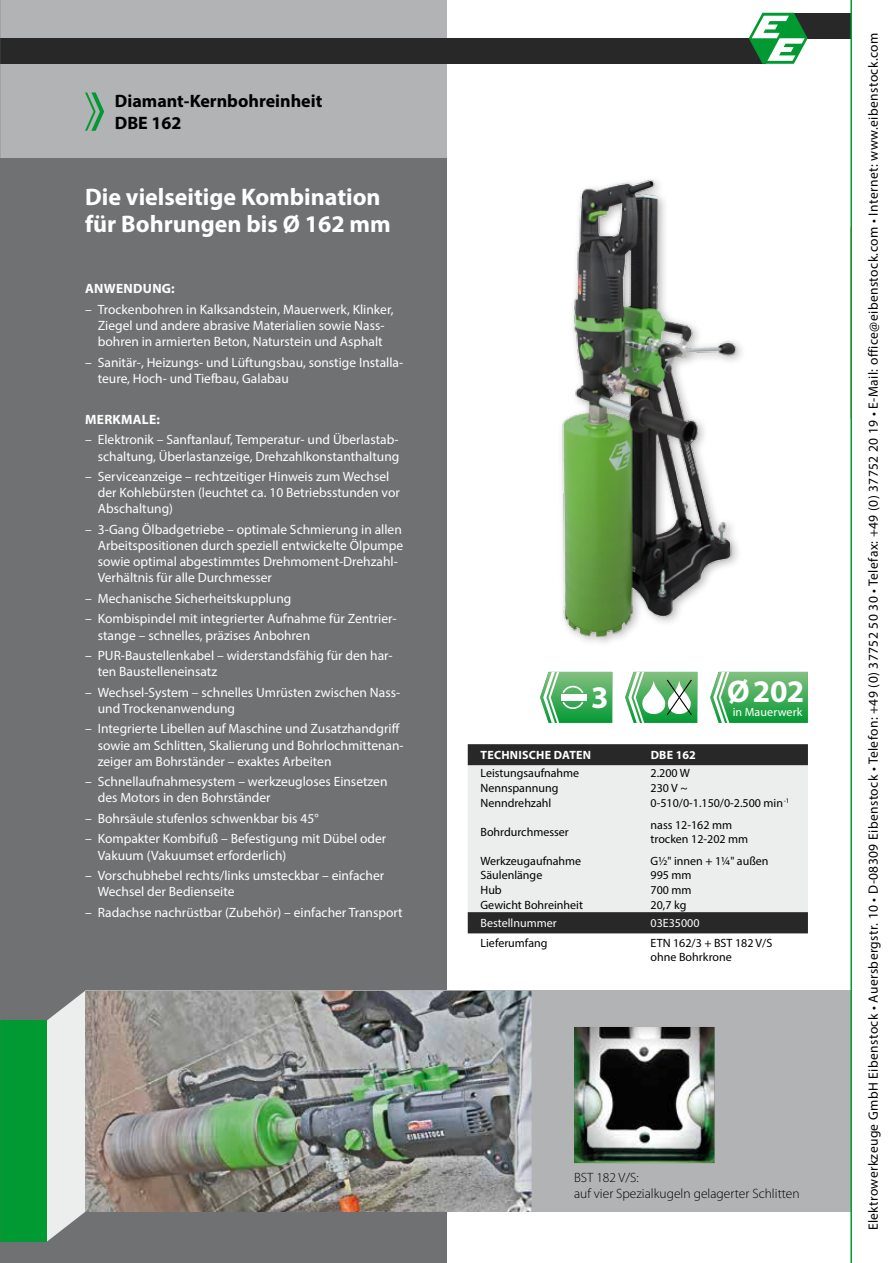
<style>
.page{position:relative;width:893px;height:1263px;background:#fff}
.page>*{position:absolute;margin:0;border:0;box-sizing:border-box;transform-origin:0 0}
.t1{font:700 31.5px "Myriad Pro";color:#fff}
.t2{font:700 24px/27px "Myriad Pro";color:#fff}
.t3{font:700 18px/21.6px "Myriad Pro";color:#000}
.t4{font:13.5px/16.2px "Myriad Pro";color:#fff}
.t5{font:13.5px "Myriad Pro";letter-spacing:.03em;color:#000}
.t6{font:300 13.5px/16.2px "Myriad Pro";color:#000}
.t7{font:700 13.5px "Myriad Pro";letter-spacing:.02em;color:#fff}
.t8{font:12px/14.4px "Myriad Pro";color:#000}
.t9{font:12px "Myriad Pro";color:#fff}
.t10{font:700 12px "Myriad Pro";letter-spacing:.02em;color:#fff}
</style>
<div class="page">
<div style="left:0;top:0;width:446px;height:1263px;background:#707172"></div>
<div style="left:0;top:0;width:446px;height:157px;background:#b1b3b4"></div>
<div style="left:0;top:38px;width:765px;height:26px;background:#282829"></div>
<div style="left:791px;top:13px;width:102px;height:25px;background:#282829"></div>
<div style="left:85px;top:991px;width:808px;height:221px;background:#b1b3b4"></div>
<svg style="left:47px;top:991px;width:38px;height:251px;background:#dddede"></svg>
<div style="left:0;top:1020px;width:47px;height:222px;background:#009932"></div>
<img style="left:85px;top:991px;width:446px;height:221px">
<img style="left:562px;top:179px;width:179px;height:464px">
<svg style="left:85px;top:92px;width:19px;height:39px"></svg>
<svg style="left:710px;top:672px;width:98px;height:51px;background:#56b46a"></svg>
<svg style="left:625px;top:672px;width:72px;height:51px"></svg>
<svg style="left:540px;top:672px;width:72px;height:51px"></svg>
<div style="left:468px;top:744px;width:340px;height:21px;background:#282829"></div>
<div style="left:468px;top:765px;width:340px;height:147px;background:#eceded"></div>
<div style="left:468px;top:912px;width:340px;height:21px;background:#282829"></div>
<img style="left:574px;top:1027px;width:140px;height:136px">
<svg style="left:749px;top:13px;width:59px;height:51px"></svg>
<svg style="left:850px;top:0;width:43px;height:1263px"></svg>
<svg style="left:850px;top:218px;width:43px;height:201px"></svg>
<h3 class="t3" style="left:115px;top:90px;width:209px">Diamant-Kernbohreinheit<br>DBE 162</h3>
<h2 class="t2" style="left:85px;top:183px;width:307px">Die vielseitige Kombination für Bohrungen bis Ø 162 mm</h2>
<p class="t7" style="left:85px;top:280px;width:91px">Anwendung:</p>
<p class="t4" style="left:85px;top:301px;width:310px;text-align:center">– Trockenbohren in Kalksandstein, Mauerwerk, Klinker,<br>Ziegel und andere abrasive Materialien sowie Nass&shy;bohren in armierten Beton, Naturstein und Asphalt</p>
<p class="t4" style="left:98px;top:354px;width:307px;text-indent:-13px">– Sanitär-, Heizungs- und Lüftungsbau, sonstige Installa&shy;teure, Hoch- und Tiefbau, Galabau</p>
<p class="t7" style="left:85px;top:411px;width:38px">Merkma</p>
<p class="t7" style="left:142px;top:411px;width:20px">le:</p>
<p class="t4" style="left:85px;top:431px;width:316px;text-align:right">– Elektronik – Sanftanlauf, Temperatur- und Überlastab&shy;schaltung, Überlastanzeige, Drehzahlkonstanthaltung</p>
<p class="t4" style="left:98px;top:468px;width:304px;text-indent:-13px">– Serviceanzeige – rechtzeitiger Hinweis zum Wechsel der Kohlebürsten (leuchtet ca. 10 Betriebsstunden vor<br>Abschaltung)</p>
<p class="t4" style="left:98px;top:521px;width:307px;text-indent:-13px">– 3-Gang Ölbadgetriebe – optimale Schmierung in allen Arbeitspositionen durch speziell entwickelte Ölpumpe sowie optimal abgestimmtes Drehmoment-Drehzahl-Verhältnis für alle Durchmesser</p>
<p class="t4" style="left:85px;top:590px;width:208px">– Mechanische Sicherheitskupplung</p>
<p class="t4" style="left:98px;top:610px;width:300px;text-indent:-13px">– Kombispindel mit integrierter Aufnahme für Zentrier&shy;stange – schnelles, präzises Anbohren</p>
<p class="t4" style="left:98px;top:647px;width:296px;text-indent:-13px">– PUR-Baustellenkabel – widerstandsfähig für den har&shy;ten Baustelleneinsatz</p>
<p class="t4" style="left:98px;top:684px;width:304px;text-indent:-13px">– Wechsel-System – schnelles Umrüsten zwischen Nass&shy;und Trockenanwendung</p>
<p class="t4" style="left:98px;top:720px;width:307px;text-indent:-13px">– Integrierte Libellen auf Maschine und Zusatzhandgriff sowie am Schlitten, Skalierung und Bohrlochmittenan&shy;zeiger am Bohrständer – exaktes Arbeiten</p>
<p class="t4" style="left:98px;top:773px;width:291px;text-indent:-13px">– Schnellaufnahmesystem – werkzeugloses Einsetzen des Motors in den Bohrständer</p>
<p class="t4" style="left:85px;top:810px;width:235px">– Bohrsäule stufenlos schwenkbar bis 45°</p>
<p class="t4" style="left:98px;top:830px;width:290px;text-indent:-13px">– Kompakter Kombifuß – Befestigung mit Dübel oder<br>Vakuum (Vakuumset erforderlich)</p>
<p class="t4" style="left:98px;top:867px;width:288px;text-indent:-13px">– Vorschubhebel rechts/links umsteckbar – einfacher<br>Wechsel der Bedienseite</p>
<p class="t4" style="left:85px;top:904px;width:319px">– Radachse nachrüstbar (Zubehör) – einfacher Transport</p>
<h1 class="t1" style="left:591px;top:677px;width:19px">3</h1>
<h1 class="t1" style="left:727px;top:671px;width:79px">Ø202</h1>
<p class="t9" style="left:733px;top:704px;width:71px">in Mauerwerk</p>
<p class="t10" style="left:481px;top:747px;width:112px">Technische Daten</p>
<p class="t10" style="left:651px;top:747px;width:47px">DBE 162</p>
<p class="t8" style="left:480px;top:766px;width:100px">Leistungsaufnahme</p>
<p class="t8" style="left:651px;top:766px;width:41px">2.200 W</p>
<p class="t8" style="left:480px;top:781px;width:79px">Nennspannung</p>
<p class="t8" style="left:651px;top:781px;width:38px">230 V ~</p>
<p class="t8" style="left:480px;top:796px;width:72px">Nenndrehzahl</p>
<p class="t8" style="left:651px;top:796px;width:140px">0-510/0-1.150/0-2.500 min<sup>-1</sup></p>
<p class="t8" style="left:480px;top:824px;width:90px">Bohrdurchmesser</p>
<p class="t8" style="left:651px;top:817px;width:99px">nass 12-162 mm trocken 12-202 mm</p>
<p class="t8" style="left:480px;top:853px;width:102px">Werkzeugaufnahme</p>
<p class="t8" style="left:651px;top:853px;width:119px">G½" innen + 1¼" außen</p>
<p class="t8" style="left:480px;top:868px;width:63px">Säulenlänge</p>
<p class="t8" style="left:651px;top:868px;width:43px">995 mm</p>
<p class="t8" style="left:480px;top:883px;width:23px">Hub</p>
<p class="t8" style="left:651px;top:883px;width:43px">700 mm</p>
<p class="t8" style="left:480px;top:898px;width:104px">Gewicht Bohreinheit</p>
<p class="t8" style="left:651px;top:898px;width:37px">20,7 kg</p>
<p class="t9" style="left:480px;top:916px;width:78px">Bestellnummer</p>
<p class="t9" style="left:651px;top:916px;width:50px">03E35000</p>
<p class="t8" style="left:480px;top:935px;width:69px">Lieferumfang</p>
<p class="t8" style="left:651px;top:935px;width:123px">ETN 162/3 + BST 182 V/S ohne Bohrkrone</p>
<p class="t6" style="left:574px;top:1169px;width:227px">BST 182 V/S:<br>auf vier Spezialkugeln gelagerter Schlitten</p>
<p class="t5" style="left:865px;top:1230px;width:1199px;rotate:-90deg">Elektrowerkzeuge GmbH Eibenstock Auersbergstr. 10 D-08309 Eibenstock Telefon: +49 (0) 37752 50 30 Telefax: +49 (0) 37752 20 19 E-Mail: office@eibenstock.com Internet: www.eibenstock.com</p>
</div>
